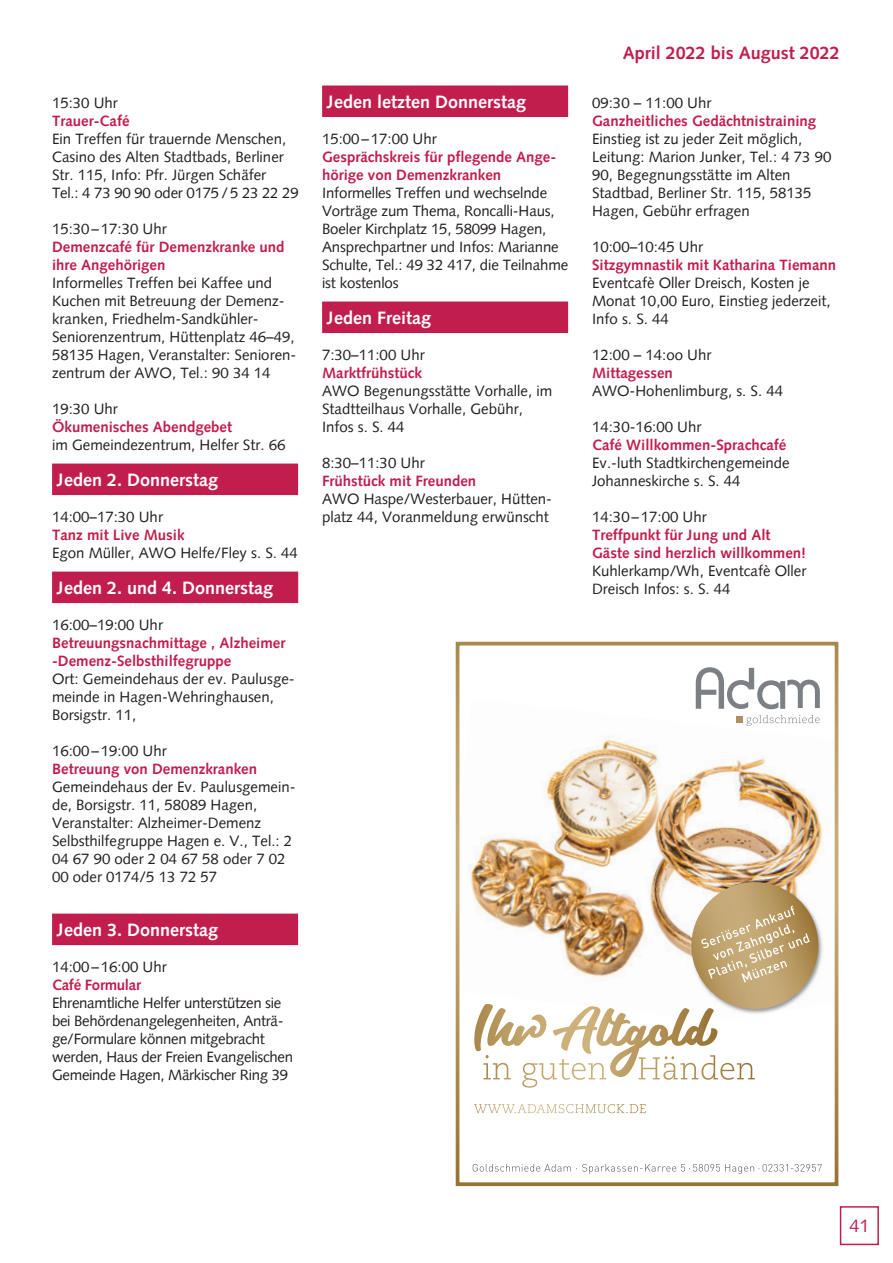
<style>
.page{position:relative;width:893px;height:1263px;background:#fff}
.page>*{position:absolute;margin:0;border:0;box-sizing:border-box;transform-origin:0 0}
.t1{font:700 18px "Syntax";color:#fff}
.t2{font:700 18px "Syntax";color:#c11e4e}
.t3{font:18px "Syntax";color:#c11e4e}
.t4{font:15px/18px "Syntax";color:#231f20}
.t5{font:700 15px/18px "Syntax";color:#c11e4e}
.t6{font:15px/18px "Syntax";letter-spacing:-.02em;color:#231f20}
.t7{font:700 15px "Syntax";letter-spacing:-.02em;color:#c11e4e}
</style>
<div class="page">
<div style="left:840px;top:1206px;width:39px;height:39px;border:2px solid #c11e4e"></div>
<div style="left:52px;top:464px;width:246px;height:31px;background:#c11e4e"></div>
<div style="left:52px;top:572px;width:246px;height:31px;background:#c11e4e"></div>
<div style="left:52px;top:914px;width:246px;height:31px;background:#c11e4e"></div>
<div style="left:322px;top:86px;width:246px;height:31px;background:#c11e4e"></div>
<div style="left:322px;top:302px;width:246px;height:31px;background:#c11e4e"></div>
<img style="left:469px;top:698px;width:354px;height:195px">
<svg style="left:696px;top:667px;width:124px;height:42px"></svg>
<div style="left:736px;top:717px;width:7px;height:6px;background:#b58d62"></div>
<svg style="left:746px;top:715px;width:74px;height:11px"></svg>
<svg style="left:473px;top:1164px;width:349px;height:10px"></svg>
<div style="left:456px;top:642px;width:382px;height:544px;border:4px solid #fff"></div>
<svg style="left:517px;top:1104px;width:129px;height:9px"></svg>
<svg style="left:473px;top:882px;width:350px;height:199px"></svg>
<p class="t4" style="left:52px;top:95px;width:67px">15:30 Uhr</p>
<p class="t5" style="left:52px;top:113px;width:79px">Trauer-Café</p>
<p class="t4" style="left:52px;top:131px;width:248px">Ein Treffen für trauernde Menschen, Casino des Alten Stadtbads, Berliner Str. 115, Info: Pfr. Jürgen Schäfer<br>Tel.: 4 73 90 90 oder 0175 / 5 23 22 29</p>
<p class="t4" style="left:52px;top:221px;width:116px">15:30–17:30 Uhr</p>
<p class="t5" style="left:52px;top:239px;width:234px">Demenzcafé für Demenzkranke und ihre Angehörigen</p>
<p class="t4" style="left:52px;top:275px;width:246px">Informelles Treffen bei Kaffee und Kuchen mit Betreuung der Demenz&shy;kranken, Friedhelm-Sandkühler-Seniorenzentrum, Hüttenplatz 46–49, 58135 Hagen, Veranstalter: Senioren&shy;zentrum der AWO, Tel.: 90 34 14</p>
<p class="t4" style="left:52px;top:401px;width:67px">19:30 Uhr</p>
<p class="t5" style="left:52px;top:419px;width:181px">Ökumenisches Abendgebet</p>
<p class="t4" style="left:52px;top:437px;width:235px">im Gemeindezentrum, Helfer Str. 66</p>
<p class="t1" style="left:57px;top:472px;width:163px">Jeden 2. Donnerstag</p>
<p class="t4" style="left:52px;top:509px;width:112px">14:00–17:30 Uhr</p>
<p class="t5" style="left:52px;top:527px;width:134px">Tanz mit Live Musik</p>
<p class="t4" style="left:52px;top:545px;width:247px">Egon Müller, AWO Helfe/Fley s. S. 44</p>
<p class="t1" style="left:57px;top:580px;width:218px">Jeden 2. und 4. Donnerstag</p>
<p class="t4" style="left:52px;top:617px;width:112px">16:00–19:00 Uhr</p>
<p class="t5" style="left:52px;top:635px;width:235px">Betreuungsnachmittage , Alzheimer -Demenz-Selbsthilfegruppe</p>
<p class="t4" style="left:52px;top:671px;width:244px">Ort: Gemeindehaus der ev. Paulusge&shy;meinde in Hagen-Wehringhausen,<br>Borsigstr. 11,</p>
<p class="t4" style="left:52px;top:743px;width:116px">16:00–19:00 Uhr</p>
<p class="t5" style="left:52px;top:761px;width:207px">Betreuung von Demenzkranken</p>
<p class="t4" style="left:52px;top:779px;width:245px">Gemeindehaus der Ev. Paulusgemein&shy;de, Borsigstr. 11, 58089 Hagen,<br>Veranstalter: Alzheimer-Demenz<br>Selbsthilfegruppe Hagen e. V., Tel.: 2<br>04 67 90 oder 2 04 67 58 oder 7 02<br>00 oder 0174/5 13 72 57</p>
<p class="t1" style="left:57px;top:922px;width:163px">Jeden 3. Donnerstag</p>
<p class="t4" style="left:52px;top:959px;width:116px">14:00–16:00 Uhr</p>
<p class="t7" style="left:52px;top:978px;width:90px">Café Formular</p>
<p class="t6" style="left:52px;top:995px;width:242px">Ehrenamtliche Helfer unterstützen sie bei Behördenangelegenheiten, Anträ&shy;ge/Formulare können mitgebracht werden, Haus der Freien Evangelischen Gemeinde Hagen, Märkischer Ring 39</p>
<p class="t1" style="left:327px;top:94px;width:201px">Jeden letzten Donnerstag</p>
<p class="t4" style="left:322px;top:131px;width:116px">15:00–17:00 Uhr</p>
<p class="t5" style="left:322px;top:149px;width:236px">Gesprächskreis für pflegende Ange&shy;hörige von Demenzkranken</p>
<p class="t4" style="left:322px;top:185px;width:248px">Informelles Treffen und wechselnde Vorträge zum Thema, Roncalli-Haus, Boeler Kirchplatz 15, 58099 Hagen, Ansprechpartner und Infos: Marianne Schulte, Tel.: 49 32 417, die Teilnahme ist kostenlos</p>
<p class="t1" style="left:327px;top:310px;width:106px">Jeden Freitag</p>
<p class="t4" style="left:322px;top:347px;width:104px">7:30–11:00 Uhr</p>
<p class="t5" style="left:322px;top:365px;width:101px">Marktfrühstück</p>
<p class="t4" style="left:322px;top:383px;width:232px">AWO Begenungsstätte Vorhalle, im<br>Stadtteilhaus Vorhalle, Gebühr,<br>Infos s. S. 44</p>
<p class="t4" style="left:322px;top:455px;width:104px">8:30–11:30 Uhr</p>
<p class="t5" style="left:322px;top:473px;width:156px">Frühstück mit Freunden</p>
<p class="t4" style="left:322px;top:491px;width:232px">AWO Haspe/Westerbauer, Hütten&shy;platz 44, Voranmeldung erwünscht</p>
<p class="t2" style="left:623px;top:44px;width:219px">April 2022 bis August 2022</p>
<p class="t4" style="left:592px;top:95px;width:121px">09:30 – 11:00 Uhr</p>
<p class="t5" style="left:592px;top:113px;width:226px">Ganzheitliches Gedächtnistraining</p>
<p class="t4" style="left:592px;top:131px;width:241px">Einstieg ist zu jeder Zeit möglich,<br>Leitung: Marion Junker, Tel.: 4 73 90<br>90, Begegnungsstätte im Alten<br>Stadtbad, Berliner Str. 115, 58135<br>Hagen, Gebühr erfragen</p>
<p class="t4" style="left:592px;top:239px;width:112px">10:00–10:45 Uhr</p>
<p class="t5" style="left:592px;top:257px;width:246px">Sitzgymnastik mit Katharina Tiemann</p>
<p class="t4" style="left:592px;top:275px;width:240px">Eventcafè Oller Dreisch, Kosten je<br>Monat 10,00 Euro, Einstieg jederzeit,<br>Info s. S. 44</p>
<p class="t4" style="left:592px;top:347px;width:121px">12:00 – 14:oo Uhr</p>
<p class="t5" style="left:592px;top:365px;width:82px">Mittagessen</p>
<p class="t4" style="left:592px;top:383px;width:192px">AWO-Hohenlimburg, s. S. 44</p>
<p class="t4" style="left:592px;top:419px;width:111px">14:30-16:00 Uhr</p>
<p class="t5" style="left:592px;top:437px;width:196px">Café Willkommen-Sprachcafé</p>
<p class="t4" style="left:592px;top:455px;width:199px">Ev.-luth Stadtkirchengemeinde<br>Johanneskirche s. S. 44</p>
<p class="t4" style="left:592px;top:509px;width:116px">14:30–17:00 Uhr</p>
<p class="t5" style="left:592px;top:527px;width:216px">Treffpunkt für Jung und Alt<br>Gäste sind herzlich willkommen!</p>
<p class="t4" style="left:592px;top:563px;width:216px">Kuhlerkamp/Wh, Eventcafè Oller<br>Dreisch Infos: s. S. 44</p>
<p class="t3" style="left:849px;top:1218px;width:22px">41</p>
</div>
